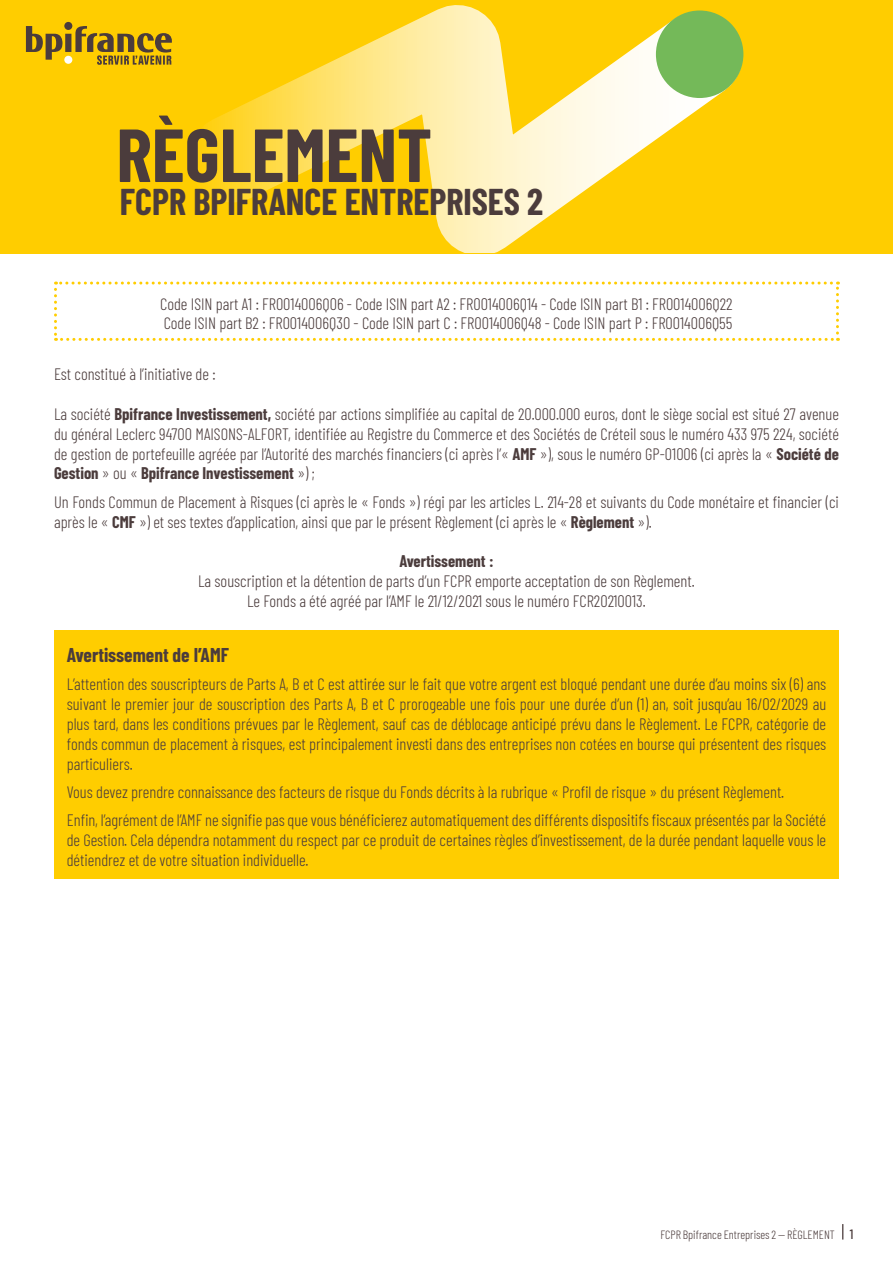
<style>
.page{position:relative;width:893px;height:1263px;background:#fff}
.page>*{position:absolute;margin:0;border:0;box-sizing:border-box;transform-origin:0 0}
.t1{font:700 75px "Barlow Condensed";color:#4b3c3c}
.t2{font:700 36.45px "Barlow Condensed";color:#4b3c3c}
.t3{font:700 19.5px "Barlow Condensed";color:#4b3c3c}
.t4{font:300 16.5px/19.8px "Barlow Condensed";color:#4b3c3c}
.t5{font:700 16.5px "Barlow Condensed";color:#4b3c3c}
.t6{font:300 12px "Barlow Condensed";color:#4b3c3c}
.s1{font-weight:700}
.s2{font-weight:500;font-size:13.5px}
</style>
<div class="page">
<svg style="left:54px;top:282px;width:785px;height:59px"></svg>
<div style="left:54px;top:630px;width:785px;height:249px;background:#ffcd00"></div>
<div style="left:0;top:0;width:893px;height:253px;background:#ffcd00"></div>
<svg style="left:202px;top:5px;width:542px;height:248px"></svg>
<div style="left:656px;top:11px;width:87px;height:87px;background:#74b959;border-radius:50%"></div>
<div style="left:65px;top:34px;width:6px;height:18px;background:#4b3c3c"></div>
<svg style="left:75px;top:26px;width:97px;height:39px"></svg>
<div style="left:64px;top:22px;width:8px;height:8px;background:#4b3c3c;border-radius:50%"></div>
<div style="left:64px;top:56px;width:8px;height:8px;background:#fff;border-radius:50%"></div>
<svg style="left:26px;top:26px;width:36px;height:34px"></svg>
<svg style="left:842px;top:1224px;width:1px;height:15px"></svg>
<h1 class="t1" style="left:117px;top:102px;width:317px">RÈGLEMENT</h1>
<h2 class="t2" style="left:120px;top:176px;width:425px">FCPR BPIFRANCE ENTREPRISES 2</h2>
<p class="t4" style="left:160px;top:293px;width:574px">Code ISIN part A1 : FR0014006Q06 - Code ISIN part A2 : FR0014006Q14 - Code ISIN part B1 : FR0014006Q22<br>Code ISIN part B2 : FR0014006Q30 - Code ISIN part C : FR0014006Q48 - Code ISIN part P : FR0014006Q55</p>
<p class="t4" style="left:54px;top:363px;width:163px">Est constitué à l’initiative de :</p>
<p class="t4" style="left:54px;top:403px;width:786px;text-align:justify">La société <span class="s1">Bpifrance Investissement,</span> société par actions simplifiée au capital de 20.000.000 euros, dont le siège social est situé 27 avenue du général Leclerc 94700 MAISONS-ALFORT, identifiée au Registre du Commerce et des Sociétés de Créteil sous le numéro 433 975 224, société de gestion de portefeuille agréée par l’Autorité des marchés financiers (ci après l’« <span class="s1">AMF</span> »), sous le numéro GP-01006 (ci après la « <span class="s1">Société de Gestion</span> » ou « <span class="s1">Bpifrance Investissement</span> ») ;</p>
<p class="t4" style="left:54px;top:491px;width:786px">Un Fonds Commun de Placement à Risques (ci après le « Fonds ») régi par les articles L. 214-28 et suivants du Code monétaire et financier (ci après le « <span class="s1">CMF</span> ») et ses textes d’application, ainsi que par le présent Règlement (ci après le « <span class="s1">Règlement</span> »).</p>
<p class="t5" style="left:399px;top:549px;width:96px">Avertissement :</p>
<p class="t4" style="left:198px;top:570px;width:498px;text-align:center">La souscription et la détention de parts d’un FCPR emporte acceptation de son Règlement.<br>Le Fonds a été agréé par l’AMF le 21/12/2021 sous le numéro FCR20210013.</p>
<p class="t3" style="left:67px;top:641px;width:164px">Avertissement de I’AMF</p>
<p class="t4" style="left:67px;top:673px;width:761px;text-align:justify">L’attention des souscripteurs de Parts A, B et C est attirée sur le fait que votre argent est bloqué pendant une durée d’au moins six (6) ans suivant le premier jour de souscription des Parts A, B et C prorogeable une fois pour une durée d’un (1) an, soit jusqu’au 16/02/2029 au plus tard, dans les conditions prévues par le Règlement, sauf cas de déblocage anticipé prévu dans le Règlement. Le FCPR, catégorie de fonds commun de placement à risques, est principalement investi dans des entreprises non cotées en bourse qui présentent des risques particuliers.</p>
<p class="t4" style="left:67px;top:777px;width:761px;line-height:28.3px">Vous devez prendre connaissance des facteurs de risque du Fonds décrits à la rubrique « Profil de risque » du présent Règlement.<br>Enfin, l’agrément de l’AMF ne signifie pas que vous bénéficierez automatiquement des différents dispositifs fiscaux présentés par la Société</p>
<p class="t4" style="left:67px;top:829px;width:761px">de Gestion. Cela dépendra notamment du respect par ce produit de certaines règles d’investissement, de la durée pendant laquelle vous le détiendrez et de votre situation individuelle.</p>
<p class="t6" style="left:660px;top:1226px;width:195px">FCPR Bpifrance Entreprises 2 — RÈGLEMENT <span class="s2">1</span></p>
</div>
